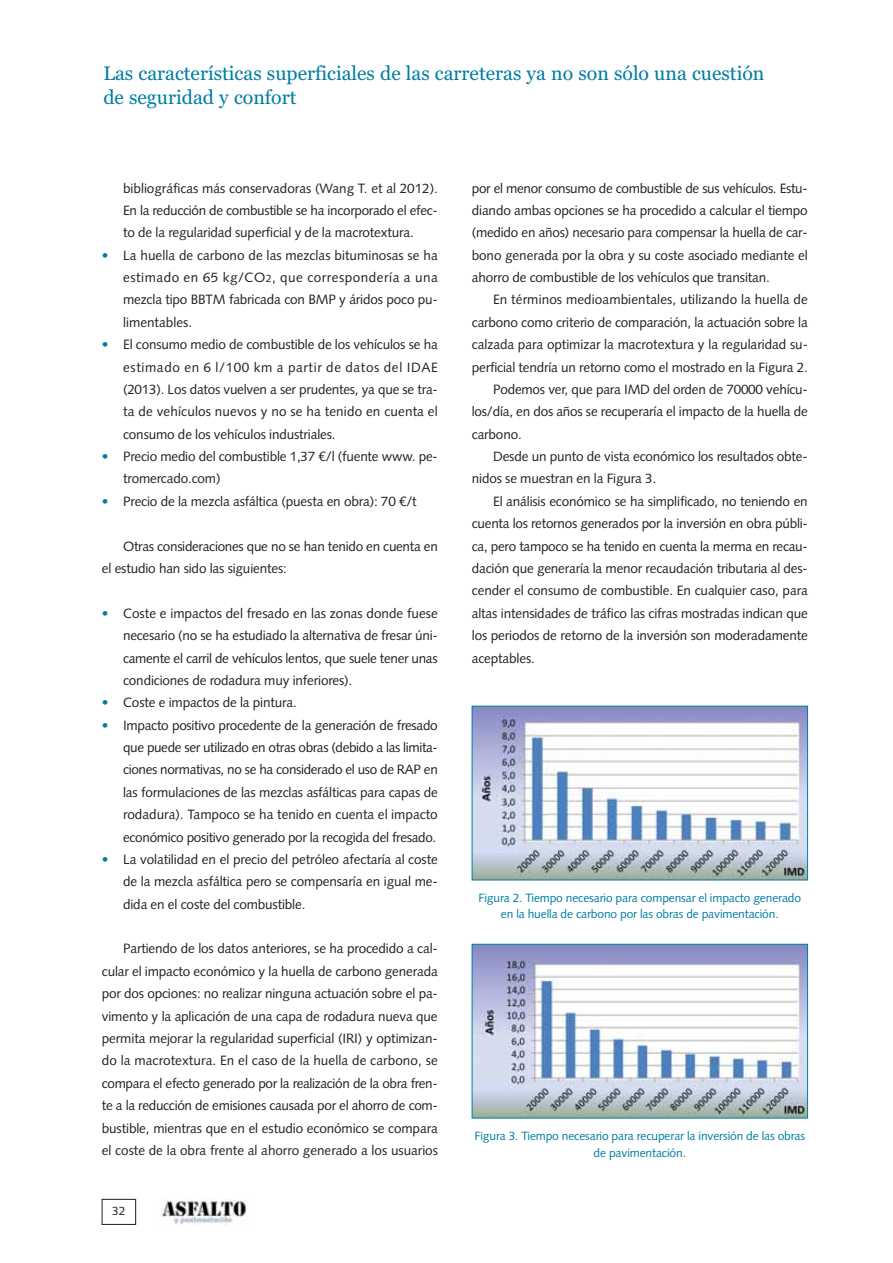
<style>
.page{position:relative;width:893px;height:1263px;background:#fff}
.page>*{position:absolute;margin:0;border:0;box-sizing:border-box;transform-origin:0 0}
.t1{font:19.5px/23.4px "Georgia";color:#007ca3}
.t2{font:13.5px/22.4px "Syntax";letter-spacing:-.01em;color:#231f20;text-align:justify}
.t3{font:12px/16.5px "Syntax";letter-spacing:-.01em;color:#007ca3;text-align:center}
.t4{font:12px "Syntax";color:#231f20}
.s1{color:#007ca3}
.s2{font-size:10.5px}
</style>
<div class="page">
<img style="left:161px;top:1200px;width:86px;height:24px">
<div style="left:102px;top:1199px;width:34px;height:26px;border:1px solid #231f20"></div>
<img style="left:474px;top:708px;width:332px;height:170px">
<div style="left:472px;top:706px;width:336px;height:174px;border:1px solid #007ca3"></div>
<img style="left:474px;top:946px;width:332px;height:170px">
<div style="left:472px;top:944px;width:336px;height:174px;border:1px solid #007ca3"></div>
<h1 class="t1" style="left:103px;top:63px;width:662px">Las características superficiales de las carreteras ya no son sólo una cuestión de seguridad y confort</h1>
<p class="t2" style="left:123px;top:178px;width:316px">bibliográficas más conservadoras (Wang T. et al 2012).<br>En la reducción de combustible se ha incorporado el efec&shy;to de la regularidad superficial y de la macrotextura.</p>
<p class="t2" style="left:123px;top:245px;width:316px;text-indent:-21px"><span class="s1">•</span> La huella de carbono de las mezclas bituminosas se ha estimado en 65 kg/CO<span class="s2">2</span>, que correspondería a una mezcla tipo BBTM fabricada con BMP y áridos poco pu&shy;limentables.</p>
<p class="t2" style="left:123px;top:335px;width:316px;text-indent:-21px"><span class="s1">•</span> El consumo medio de combustible de los vehículos se ha estimado en 6 l/100 km a partir de datos del IDAE (2013). Los datos vuelven a ser prudentes, ya que se tra&shy;ta de vehículos nuevos y no se ha tenido en cuenta el consumo de los vehículos industriales.</p>
<p class="t2" style="left:123px;top:447px;width:316px;text-indent:-21px"><span class="s1">•</span> Precio medio del combustible 1,37 €/l (fuente www. pe&shy;tromercado.com)</p>
<p class="t2" style="left:102px;top:491px;width:316px"><span class="s1">•</span> Precio de la mezcla asfáltica (puesta en obra): 70 €/t</p>
<p class="t2" style="left:102px;top:536px;width:337px;text-indent:21px">Otras consideraciones que no se han tenido en cuenta en el estudio han sido las siguientes:</p>
<p class="t2" style="left:123px;top:603px;width:316px;text-indent:-21px"><span class="s1">•</span> Coste e impactos del fresado en las zonas donde fuese necesario (no se ha estudiado la alternativa de fresar úni&shy;camente el carril de vehículos lentos, que suele tener unas condiciones de rodadura muy inferiores).</p>
<p class="t2" style="left:102px;top:693px;width:196px"><span class="s1">•</span> Coste e impactos de la pintura.</p>
<p class="t2" style="left:123px;top:715px;width:316px;text-indent:-21px"><span class="s1">•</span> Impacto positivo procedente de la generación de fresado que puede ser utilizado en otras obras (debido a las limita&shy;ciones normativas, no se ha considerado el uso de RAP en las formulaciones de las mezclas asfálticas para capas de rodadura). Tampoco se ha tenido en cuenta el impacto económico positivo generado por la recogida del fresado.</p>
<p class="t2" style="left:123px;top:849px;width:316px;text-indent:-21px"><span class="s1">•</span> La volatilidad en el precio del petróleo afectaría al coste de la mezcla asfáltica pero se compensaría en igual me&shy;dida en el coste del combustible.</p>
<p class="t2" style="left:102px;top:939px;width:338px;text-indent:21px">Partiendo de los datos anteriores, se ha procedido a cal&shy;cular el impacto económico y la huella de carbono generada por dos opciones: no realizar ninguna actuación sobre el pa&shy;vimento y la aplicación de una capa de rodadura nueva que permita mejorar la regularidad superficial (IRI) y optimizan&shy;do la macrotextura. En el caso de la huella de carbono, se compara el efecto generado por la realización de la obra fren&shy;te a la reducción de emisiones causada por el ahorro de com&shy;bustible, mientras que en el estudio económico se compara el coste de la obra frente al ahorro generado a los usuarios</p>
<p class="t4" style="left:112px;top:1206px;width:15px">32</p>
<p class="t2" style="left:472px;top:178px;width:337px">por el menor consumo de combustible de sus vehículos. Estu&shy;diando ambas opciones se ha procedido a calcular el tiempo (medido en años) necesario para compensar la huella de car&shy;bono generada por la obra y su coste asociado mediante el ahorro de combustible de los vehículos que transitan.</p>
<p class="t2" style="left:493px;top:290px;width:316px">En términos medioambientales, utilizando la huella de</p>
<p class="t2" style="left:472px;top:312px;width:337px">carbono como criterio de comparación, la actuación sobre la</p>
<p class="t2" style="left:472px;top:335px;width:338px">calzada para optimizar la macrotextura y la regularidad su-</p>
<p class="t2" style="left:472px;top:357px;width:337px">perficial tendría un retorno como el mostrado en la Figura 2.</p>
<p class="t2" style="left:493px;top:379px;width:316px">Podemos ver, que para IMD del orden de 70000 vehícu-</p>
<p class="t2" style="left:472px;top:402px;width:337px">los/día, en dos años se recuperaría el impacto de la huella de</p>
<p class="t2" style="left:472px;top:424px;width:51px">carbono.</p>
<p class="t2" style="left:493px;top:447px;width:316px">Desde un punto de vista económico los resultados obte-</p>
<p class="t2" style="left:472px;top:469px;width:186px">nidos se muestran en la Figura 3.</p>
<p class="t2" style="left:493px;top:491px;width:316px">El análisis económico se ha simplificado, no teniendo en</p>
<p class="t2" style="left:472px;top:514px;width:337px">cuenta los retornos generados por la inversión en obra públi-</p>
<p class="t2" style="left:472px;top:536px;width:337px">ca, pero tampoco se ha tenido en cuenta la merma en recau-</p>
<p class="t2" style="left:472px;top:558px;width:337px">dación que generaría la menor recaudación tributaria al des-</p>
<p class="t2" style="left:472px;top:581px;width:337px">cender el consumo de combustible. En cualquier caso, para</p>
<p class="t2" style="left:472px;top:603px;width:337px">altas intensidades de tráfico las cifras mostradas indican que</p>
<p class="t2" style="left:472px;top:626px;width:337px">los periodos de retorno de la inversión son moderadamente</p>
<p class="t2" style="left:472px;top:648px;width:64px">aceptables.</p>
<p class="t3" style="left:478px;top:891px;width:324px">Figura 2. Tiempo necesario para compensar el impacto generado en la huella de carbono por las obras de pavimentación.</p>
<p class="t3" style="left:474px;top:1129px;width:332px">Figura 3. Tiempo necesario para recuperar la inversión de las obras de pavimentación.</p>
</div>
